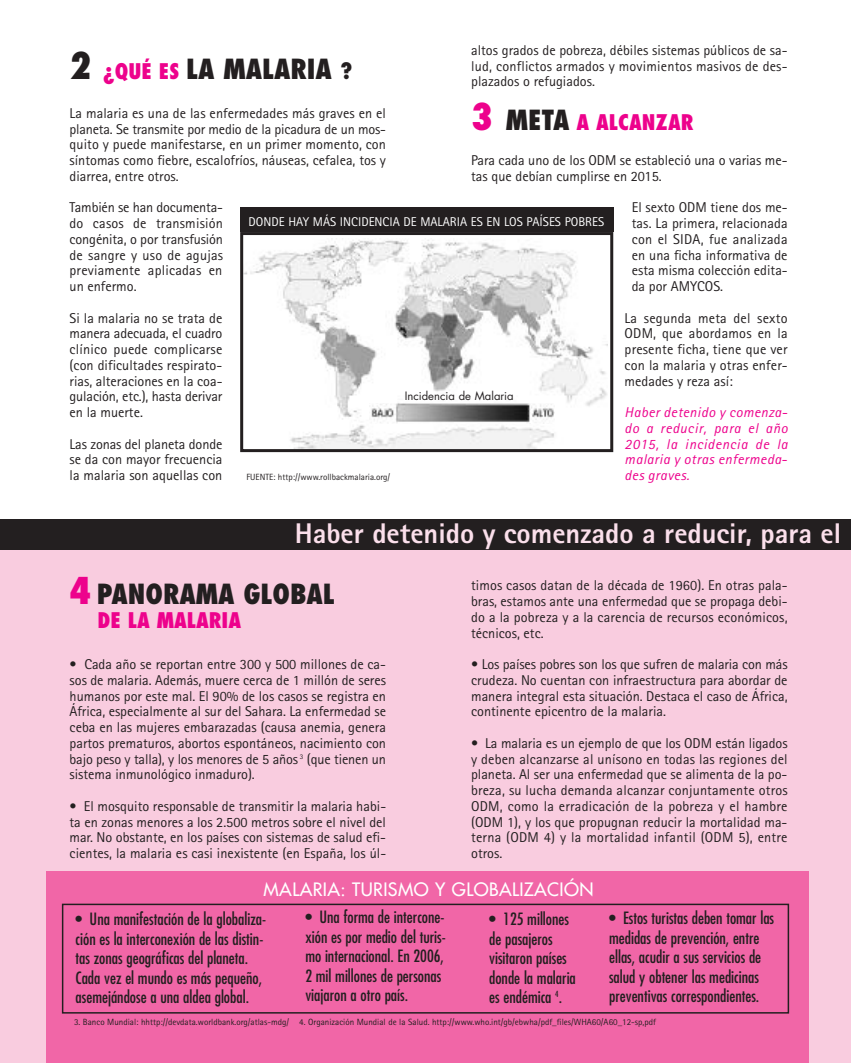
<style>
.page{position:relative;width:851px;height:1063px;background:#fff}
.page>*{position:absolute;margin:0;border:0;box-sizing:border-box;transform-origin:0 0}
.t1{font:800 28.5px "Rotis Sans Serif";color:#fbdfeb}
.t2{font:800 condensed 27px "Futura";color:#231f20}
.t3{font:800 condensed 21px "Futura";color:#ed028c}
.t4{font:18px "Futura";letter-spacing:.02em;color:#fff}
.t5{font:condensed 16.5px/19.5px "Futura";color:#231f20}
.t6{font:14.25px/15.8px "Rotis Sans Serif";color:#231f20;text-align:justify}
.t7{font:italic 14.25px/15.8px "Rotis Sans Serif";letter-spacing:.035em;color:#ed028c;text-align:justify}
.t8{font:12.75px "Rotis Sans Serif";color:#fff}
.t9{font:11.25px "Futura";color:#231f20}
.t10{font:9px "Rotis Sans Serif";color:#231f20}
.s1{font-size:36px}
.s2{font-size:27px;color:#231f20}
.s3{font-size:21px;color:#ed028c}
.s4{font-size:21px}
.s5{font-size:36px;color:#ed028c}
</style>
<div class="page">
<img style="left:244px;top:240px;width:363px;height:208px">
<div style="left:240px;top:232px;width:373px;height:220px;border:3px solid #231f20"></div>
<div style="left:240px;top:208px;width:373px;height:24px;background:#231f20"></div>
<img style="left:369px;top:403px;width:185px;height:20px">
<div style="left:0;top:549px;width:850px;height:514px;background:#f9ccdf"></div>
<div style="left:47px;top:872px;width:761px;height:191px;background:#f166a7"></div>
<div style="left:0;top:520px;width:850px;height:30px;background:#231f20"></div>
<div style="left:62px;top:904px;width:727px;height:110px;border:2px solid #231f20"></div>
<p class="t6" style="left:471px;top:44px;width:318px">altos grados de pobreza, débiles sistemas públicos de sa&shy;lud, conflictos armados y movimientos masivos de des&shy;plazados o refugiados.</p>
<h3 class="t3" style="left:471px;top:113px;width:224px"><span class="s1">3</span> <span class="s2">META</span> A ALCANZAR</h3>
<p class="t6" style="left:471px;top:154px;width:318px">Para cada uno de los ODM se estableció una o varias me&shy;tas que debían cumplirse en 2015.</p>
<p class="t6" style="left:631px;top:201px;width:157px">El sexto ODM tiene dos me&shy;tas. La primera, relacionada con el SIDA, fue analizada en una ficha informativa de esta misma colección edita&shy;da por AMYCOS.</p>
<p class="t6" style="left:624px;top:311px;width:165px">La segunda meta del sexto ODM, que abordamos en la presente ficha, tiene que ver con la malaria y otras enfer&shy;medades y reza así:</p>
<p class="t7" style="left:624px;top:406px;width:164px">Haber detenido y comenza&shy;do a reducir, para el año 2015, la incidencia de la malaria y otras enfermeda&shy;des graves.</p>
<h2 class="t2" style="left:70px;top:57px;width:284px"><span class="s1">2</span> <span class="s3">¿QUÉ ES</span> LA MALARIA <span class="s4">?</span></h2>
<p class="t6" style="left:70px;top:107px;width:318px">La malaria es una de las enfermedades más graves en el planeta. Se transmite por medio de la picadura de un mos&shy;quito y puede manifestarse, en un primer momento, con síntomas como fiebre, escalofríos, náuseas, cefalea, tos y diarrea, entre otros.</p>
<p class="t6" style="left:70px;top:201px;width:155px">También se han documenta&shy;do casos de transmisión congénita, o por transfusión de sangre y uso de agujas previamente aplicadas en un enfermo.</p>
<p class="t6" style="left:70px;top:311px;width:154px">Si la malaria no se trata de manera adecuada, el cuadro clínico puede complicarse (con dificultades respirato&shy;rias, alteraciones en la coa&shy;gulación, etc.), hasta derivar en la muerte.</p>
<p class="t6" style="left:70px;top:437px;width:154px">Las zonas del planeta donde se da con mayor frecuencia la malaria son aquellas con</p>
<p class="t8" style="left:248px;top:217px;width:357px">DONDE HAY MÁS INCIDENCIA DE MALARIA ES EN LOS PAÍSES POBRES</p>
<p class="t9" style="left:405px;top:391px;width:110px">Incidencia de Malaria</p>
<p class="t10" style="left:246px;top:473px;width:145px">FUENTE: http://www.rollbackmalaria.org/</p>
<h1 class="t1" style="left:294px;top:524px;width:548px">Haber detenido y comenzado a reducir, para el</h1>
<h2 class="t2" style="left:70px;top:583px;width:266px"><span class="s5">4</span> PANORAMA GLOBAL</h2>
<h3 class="t3" style="left:97px;top:611px;width:145px">DE LA MALARIA</h3>
<p class="t6" style="left:70px;top:658px;width:318px">• Cada año se reportan entre 300 y 500 millones de ca&shy;sos de malaria. Además, muere cerca de 1 millón de seres humanos por este mal. El 90% de los casos se registra en África, especialmente al sur del Sahara. La enfermedad se ceba en las mujeres embarazadas (causa anemia, genera partos prematuros, abortos espontáneos, nacimiento con bajo peso y talla), y los menores de 5 años <sup>3</sup> (que tienen un sistema inmunológico inmaduro).</p>
<p class="t6" style="left:70px;top:800px;width:318px">• El mosquito responsable de transmitir la malaria habi&shy;ta en zonas menores a los 2.500 metros sobre el nivel del mar. No obstante, en los países con sistemas de salud efi&shy;cientes, la malaria es casi inexistente (en España, los úl-</p>
<p class="t6" style="left:471px;top:579px;width:318px">timos casos datan de la década de 1960). En otras pala&shy;bras, estamos ante una enfermedad que se propaga debi&shy;do a la pobreza y a la carencia de recursos económicos, técnicos, etc.</p>
<p class="t6" style="left:471px;top:658px;width:318px">• Los países pobres son los que sufren de malaria con más crudeza. No cuentan con infraestructura para abordar de manera integral esta situación. Destaca el caso de África, continente epicentro de la malaria.</p>
<p class="t6" style="left:471px;top:737px;width:318px">• La malaria es un ejemplo de que los ODM están ligados y deben alcanzarse al unísono en todas las regiones del planeta. Al ser una enfermedad que se alimenta de la po&shy;breza, su lucha demanda alcanzar conjuntamente otros ODM, como la erradicación de la pobreza y el hambre (ODM 1), y los que propugnan reducir la mortalidad ma&shy;terna (ODM 4) y la mortalidad infantil (ODM 5), entre otros.</p>
<p class="t4" style="left:263px;top:880px;width:331px">MALARIA: TURISMO Y GLOBALIZACIÓN</p>
<p class="t5" style="left:76px;top:910px;width:192px">• Una manifestación de la globaliza&shy;ción es la interconexión de las distin&shy;tas zonas geográficas del planeta.<br>Cada vez el mundo es más pequeño, asemejándose a una aldea global.</p>
<p class="t5" style="left:305px;top:908px;width:142px">• Una forma de intercone&shy;xión es por medio del turis&shy;mo internacional. En 2006,<br>2 mil millones de personas viajaron a otro país.</p>
<p class="t5" style="left:489px;top:910px;width:88px">• 125 millones de pasajeros visitaron países donde la malaria es endémica <sup>4</sup>.</p>
<p class="t5" style="left:609px;top:909px;width:166px">• Estos turistas deben tomar las medidas de prevención, entre ellas, acudir a sus servicios de salud y obtener las medicinas preventivas correspondientes.</p>
<p class="t10" style="left:74px;top:1019px;width:583px">3. Banco Mundial: hhttp://devdata.worldbank.org/atlas-mdg/ 4. Organización Mundial de la Salud. http://www.who.int/gb/ebwha/pdf_files/WHA60/A60_12-sp,pdf</p>
</div>
